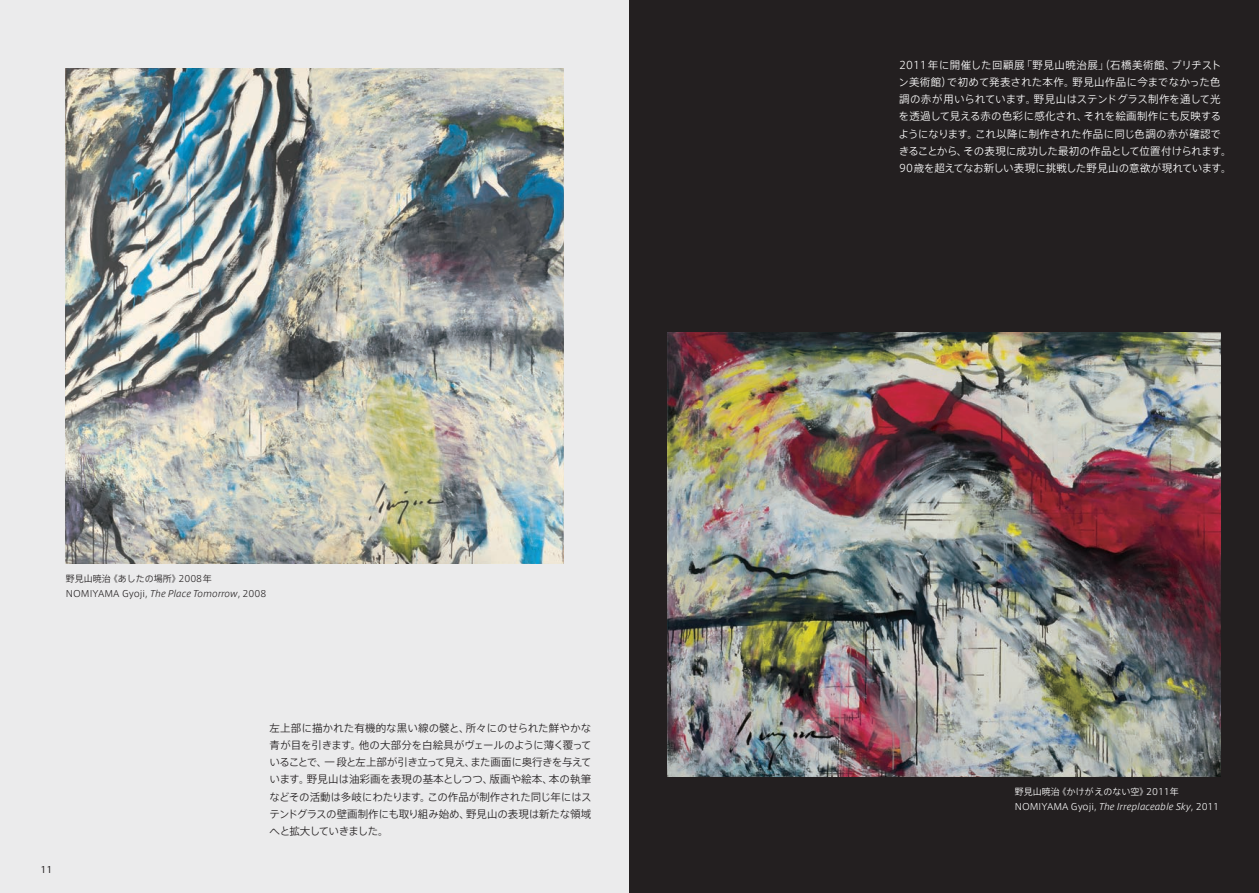
<style>
.page{position:relative;width:1259px;height:893px;background:#fff}
.page>*{position:absolute;margin:0;border:0;box-sizing:border-box;transform-origin:0 0}
.t1{font:10.5px/17.2px "Axis Pro N 1000 wd 34 wt";letter-spacing:.005em;color:#fff}
.t2{font:10.5px/17.2px "Axis Pro N 1000 wd 34 wt";letter-spacing:-.02em;color:#231f20;text-align:justify}
.t3{font:9px/15px "Axis Pro N 1000 wd 34 wt";color:#fff}
.t4{font:9px/15px "Axis Pro N 1000 wd 34 wt";color:#231f20}
.t5{font:9px "Axis Std";color:#231f20}
</style>
<div class="page">
<div style="left:0;top:0;width:629px;height:893px;background:#ebebec"></div>
<div style="left:629px;top:0;width:630px;height:893px;background:#231f20"></div>
<img style="left:66px;top:68px;width:497px;height:495px">
<img style="left:668px;top:332px;width:552px;height:445px">
<p class="t4" style="left:66px;top:571px;width:202px">野見山暁治《あしたの場所》2008年<br>NOMIYAMA Gyoji, The Place Tomorrow, 2008</p>
<p class="t5" style="left:40px;top:863px;width:14px">11</p>
<p class="t2" style="left:269px;top:719px;width:324px">左上部に描かれた有機的な黒い線の襞と、所々にのせられた鮮やかな青が目を引きます。他の大部分を白絵具がヴェールのように薄く覆っていることで、一段と左上部が引き立って見え、また画面に奥行きを与えています。野見山は油彩画を表現の基本としつつ、版画や絵本、本の執筆などその活動は多岐にわたります。この作品が制作された同じ年にはステンドグラスの壁画制作にも取り組み始め、野見山の表現は新たな領域へと拡大していきました。</p>
<p class="t1" style="left:898px;top:56px;width:334px">2011年に開催した回顧展「野見山暁治展」（石橋美術館、ブリヂストン美術館）で初めて発表された本作。野見山作品に今までなかった色調の赤が用いられています。野見山はステンドグラス制作を通して光を透過して見える赤の色彩に感化され、それを絵画制作にも反映するようになります。これ以降に制作された作品に同じ色調の赤が確認できることから、その表現に成功した最初の作品として位置付けられます。90歳を超えてなお新しい表現に挑戦した野見山の意欲が現れています。</p>
<p class="t3" style="left:1015px;top:784px;width:206px">野見山暁治《かけがえのない空》2011年<br>NOMIYAMA Gyoji, The Irreplaceable Sky, 2011</p>
</div>
